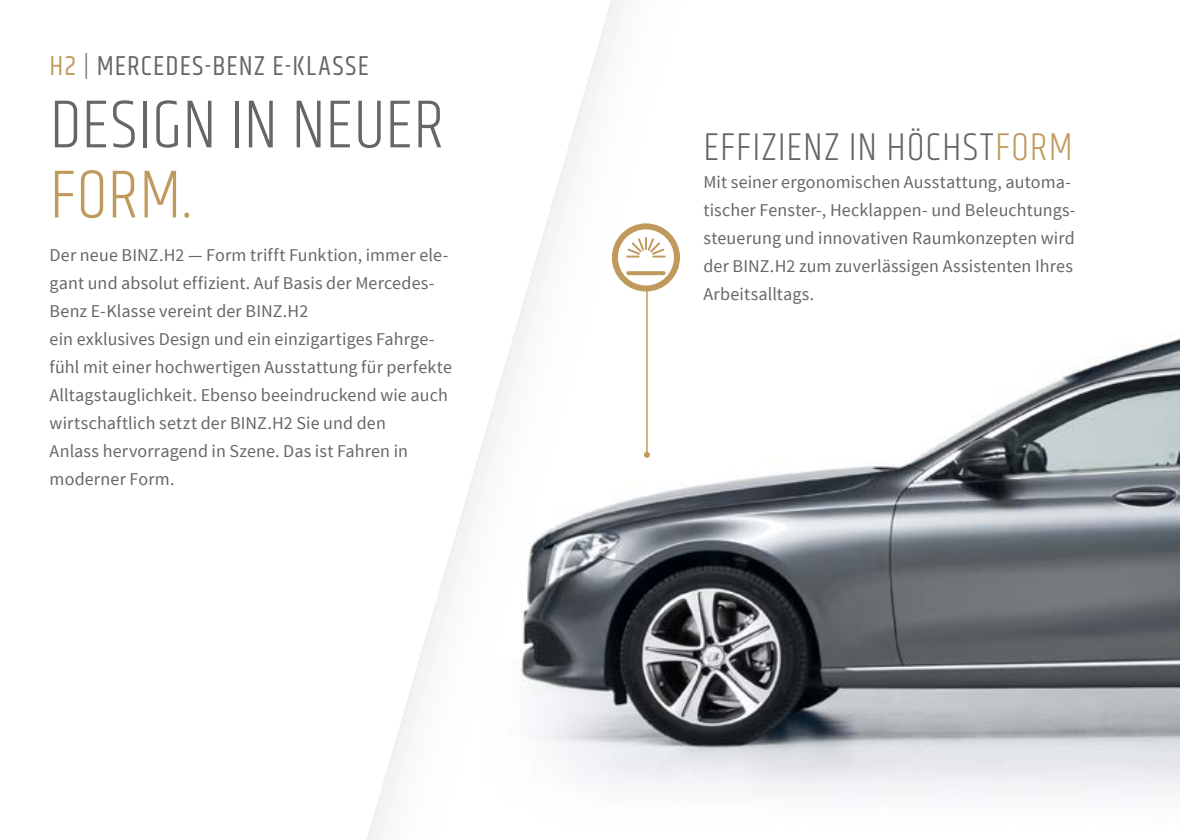
<style>
.page{position:relative;width:1180px;height:840px;background:#fff}
.page>*{position:absolute;margin:0;border:0;box-sizing:border-box;transform-origin:0 0}
.t1{font:300 70px "Khand";letter-spacing:-.005em;color:#666665}
.t2{font:300 70px "Khand";color:#c09a5d}
.t3{font:300 40px "Khand";letter-spacing:.03em;color:#666665}
.t4{font:28px "Khand";letter-spacing:.045em;color:#666665}
.t5{font:18px/28px "Source Sans Pro";letter-spacing:.005em;color:#666665}
.s1{color:#c09a5d}
.s2{font-weight:300}
</style>
<div class="page">
<img style="left:930px;top:338px;width:249px;height:456px">
<svg style="left:367px;top:0;width:563px;height:839px"></svg>
<hr style="left:646px;top:275px;width:1px;height:179px;background:#c09a5d">
<svg style="left:644px;top:451px;width:6px;height:6px"></svg>
<svg style="left:615px;top:226px;width:62px;height:62px"></svg>
<div style="left:612px;top:223px;width:68px;height:68px;border:6px solid #c09a5d;border-radius:50%"></div>
<svg style="left:626px;top:236px;width:39px;height:21px"></svg>
<svg style="left:628px;top:271px;width:35px;height:4px"></svg>
<h3 class="t4" style="left:50px;top:49px;width:320px"><span class="s1">H2</span> <span class="s2">|</span> MERCEDES-BENZ E-KLASSE</h3>
<h1 class="t1" style="left:50px;top:83px;width:396px">DESIGN IN NEUER</h1>
<h1 class="t2" style="left:50px;top:153px;width:143px">FORM.</h1>
<p class="t5" style="left:50px;top:241px;width:404px">Der neue BINZ.H2 — Form trifft Funktion, immer ele&shy;gant und absolut effizient. Auf Basis der Mercedes-Benz E-Klasse vereint der BINZ.H2<br>ein exklusives Design und ein einzigartiges Fahrge&shy;fühl mit einer hochwertigen Ausstattung für perfekte Alltagstauglichkeit. Ebenso beeindruckend wie auch wirtschaftlich setzt der BINZ.H2 Sie und den<br>Anlass hervorragend in Szene. Das ist Fahren in moderner Form.</p>
<h2 class="t3" style="left:703px;top:123px;width:371px">EFFIZIENZ IN HÖCHST<span class="s1">FORM</span></h2>
<p class="t5" style="left:703px;top:168px;width:373px">Mit seiner ergonomischen Ausstattung, automa&shy;tischer Fenster-, Hecklappen- und Beleuchtungs&shy;steuerung und innovativen Raumkonzepten wird der BINZ.H2 zum zuverlässigen Assistenten Ihres Arbeitsalltags.</p>
</div>
